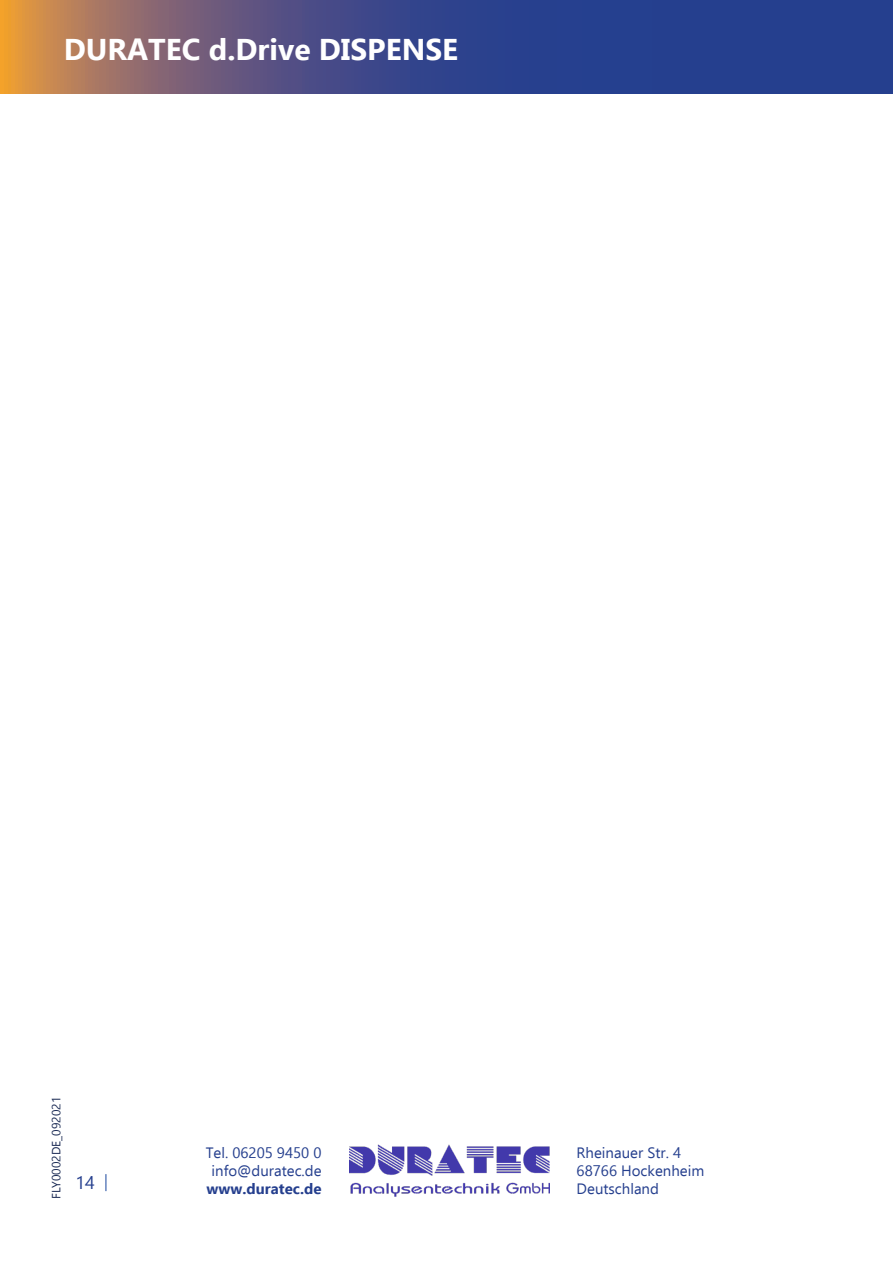
<style>
.page{position:relative;width:893px;height:1263px;background:#fff}
.page>*{position:absolute;margin:0;border:0;box-sizing:border-box;transform-origin:0 0}
.t1{font:700 30px "Ebrima";color:#fff}
.t2{font:18px "Ebrima";color:#253f8e}
.t3{font:15px "Ebrima";color:#253f8e}
.t4{font:700 15px "Ebrima";color:#253f8e}
.t5{font:12px "Ebrima";color:#192953}
</style>
<div class="page">
<svg style="left:0;top:0;width:893px;height:94px;background:#4e5081"></svg>
<svg style="left:106px;top:1174px;width:1px;height:17px"></svg>
<img style="left:349px;top:1145px;width:200px;height:51px">
<h1 class="t1" style="left:64px;top:26px;width:396px">DURATEC d.Drive DISPENSE</h1>
<p class="t5" style="left:47px;top:1199px;width:104px;rotate:-90deg">FLY0002DE_092021</p>
<p class="t2" style="left:75px;top:1169px;width:21px">14</p>
<p class="t3" style="left:206px;top:1141px;width:117px">Tel. 06205 9450 0</p>
<p class="t3" style="left:212px;top:1159px;width:111px">info@duratec.de</p>
<p class="t4" style="left:207px;top:1177px;width:116px">www.duratec.de</p>
<p class="t3" style="left:577px;top:1141px;width:106px">Rheinauer Str. 4</p>
<p class="t3" style="left:577px;top:1159px;width:129px">68766 Hockenheim</p>
<p class="t3" style="left:577px;top:1177px;width:84px">Deutschland</p>
</div>
